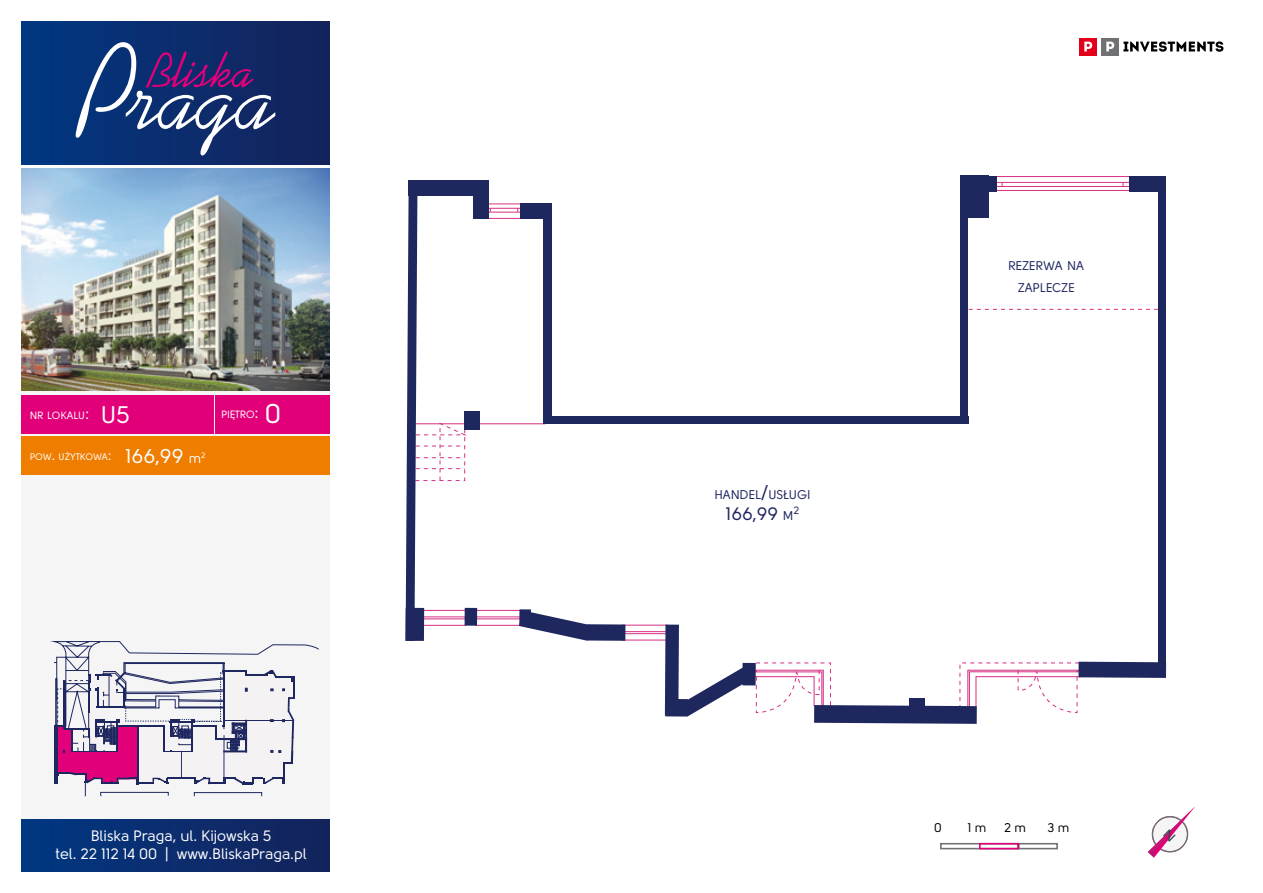
<style>
.page{position:relative;width:1263px;height:893px;background:#fff}
.page>*{position:absolute;margin:0;border:0;box-sizing:border-box;transform-origin:0 0}
.t1{font:18px "Solomon";color:#1e265e}
.t2{font:15px/18px "Solomon";color:#fff;text-align:center}
.t3{font:12.6px/21.6px "Solomon";color:#1e265e;text-align:center}
.t4{font:12.6px "Solomon";color:#000}
.t5{font:10.5px "Solomon";color:#fff}
.t6{font:10.5px "Solomon";color:#1e265e}
.t7{font:9.45px "Solomon";color:#fff}
.s1{font-size:15px}
.s2{font-size:24px}
.s3{font-size:27px}
.s4{font-size:13.5px}
.s5{font-size:19.95px}
.s6{font-size:18px}
.s7{font-size:12.6px}
</style>
<div class="page">
<div style="left:21px;top:819px;width:309px;height:53px;background:linear-gradient(to right,#003782,#15235b)"></div>
<div style="left:21px;top:21px;width:309px;height:144px;background:linear-gradient(to right,#003782,#15235b)"></div>
<img style="left:21px;top:168px;width:309px;height:223px">
<svg style="left:76px;top:42px;width:199px;height:113px;background:#324580"></svg>
<svg style="left:1123px;top:41px;width:100px;height:11px"></svg>
<div style="left:1079px;top:38px;width:17px;height:17px;background:#e2001a"></div>
<svg style="left:1084px;top:42px;width:9px;height:9px"></svg>
<div style="left:1101px;top:38px;width:17px;height:17px;background:#707172"></div>
<svg style="left:1106px;top:42px;width:9px;height:9px"></svg>
<div style="left:21px;top:391px;width:309px;height:428px;background:#f5f5f6"></div>
<svg style="left:52px;top:641px;width:267px;height:155px"></svg>
<svg style="left:996px;top:178px;width:134px;height:11px"></svg>
<div style="left:989px;top:176px;width:152px;height:15px;border:1px solid #d83084"></div>
<div style="left:989px;top:182px;width:145px;height:5px;border:1px solid #d83084"></div>
<svg style="left:489px;top:207px;width:30px;height:6px"></svg>
<div style="left:487px;top:204px;width:34px;height:15px;border:1px solid #d83084"></div>
<div style="left:487px;top:208px;width:35px;height:4px;border:1px solid #d83084"></div>
<div style="left:475px;top:610px;width:45px;height:16px;border:1px solid #d62f83"></div>
<div style="left:622px;top:631px;width:45px;height:3px;border:1px solid #d62f83"></div>
<svg style="left:969px;top:309px;width:190px;height:1px"></svg>
<div style="left:1159px;top:184px;width:7px;height:493px;background:#1f275f"></div>
<div style="left:960px;top:176px;width:8px;height:248px;background:#1f275f"></div>
<svg style="left:405px;top:608px;width:1px;height:33px"></svg>
<svg style="left:519px;top:612px;width:68px;height:29px"></svg>
<div style="left:465px;top:608px;width:12px;height:18px;background:#1f275f"></div>
<div style="left:519px;top:609px;width:12px;height:17px;background:#1f275f"></div>
<div style="left:587px;top:624px;width:38px;height:17px;background:#1f275f"></div>
<div style="left:960px;top:176px;width:29px;height:42px;background:#1f275f"></div>
<div style="left:976px;top:176px;width:20px;height:15px;background:#1f275f"></div>
<div style="left:1130px;top:176px;width:36px;height:15px;background:#1f275f"></div>
<div style="left:409px;top:181px;width:79px;height:15px;background:#1f275f"></div>
<div style="left:473px;top:181px;width:15px;height:38px;background:#1f275f"></div>
<div style="left:520px;top:204px;width:32px;height:15px;background:#1f275f"></div>
<svg style="left:665px;top:622px;width:501px;height:102px"></svg>
<hr style="left:416px;top:423px;width:129px;height:1px;background:#d62f83">
<div style="left:543px;top:204px;width:9px;height:220px;background:#1f275f"></div>
<svg style="left:406px;top:181px;width:62px;height:460px"></svg>
<div style="left:544px;top:416px;width:424px;height:8px;background:#1f275f"></div>
<div style="left:465px;top:411px;width:15px;height:18px;background:#1f275f"></div>
<div style="left:21px;top:395px;width:192px;height:38px;background:#e2007a"></div>
<div style="left:215px;top:395px;width:115px;height:38px;background:#e2007a"></div>
<div style="left:21px;top:436px;width:309px;height:38px;background:#ee7d00"></div>
<div style="left:940px;top:843px;width:79px;height:6px;border:2px solid #707172"></div>
<div style="left:1018px;top:843px;width:40px;height:6px;border:2px solid #707172"></div>
<div style="left:979px;top:843px;width:40px;height:6px;border:2px solid #e2007a"></div>
<svg style="left:1148px;top:806px;width:47px;height:52px"></svg>
<p class="t5" style="left:30px;top:410px;width:102px">NR LOKALU<span class="s1">:</span> <span class="s2">U5</span></p>
<p class="t5" style="left:221px;top:408px;width:62px">PIĘTRO<span class="s1">:</span> <span class="s3">0</span></p>
<p class="t7" style="left:30px;top:452px;width:177px">POW<span class="s4">.</span> UŻYTKOWA<span class="s4">:</span> <span class="s5">166,99</span> <span class="s4">m</span><sup>2</sup></p>
<p class="t2" style="left:55px;top:826px;width:253px">Bliska Praga, ul. Kijowska 5<br>tel. 22 112 14 00 | www.BliskaPraga.pl</p>
<p class="t3" style="left:714px;top:484px;width:98px">HANDEL<span class="s6">/</span>USŁUGI</p>
<p class="t1" style="left:726px;top:504px;width:69px">166,99 <span class="s7">M</span></p>
<p class="t6" style="left:793px;top:505px;width:7px">2</p>
<p class="t3" style="left:1008px;top:255px;width:77px">REZERWA NA<br>ZAPLECZE</p>
<p class="t4" style="left:934px;top:821px;width:9px">0</p>
<p class="t4" style="left:967px;top:821px;width:20px">1 m</p>
<p class="t4" style="left:1004px;top:821px;width:23px">2 m</p>
<p class="t4" style="left:1047px;top:821px;width:23px">3 m</p>
</div>
